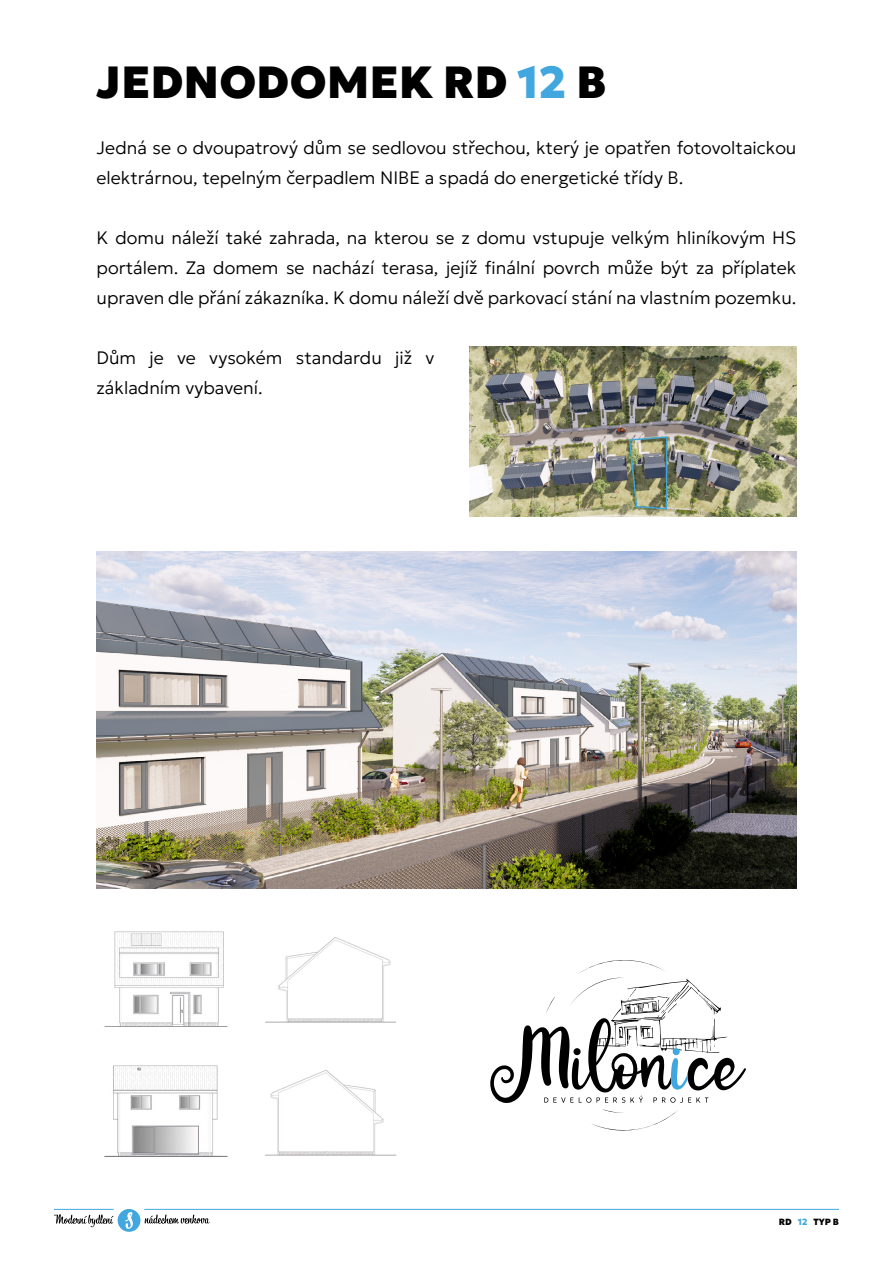
<style>
.page{position:relative;width:893px;height:1263px;background:#fff}
.page>*{position:absolute;margin:0;border:0;box-sizing:border-box;transform-origin:0 0}
.t1{font:900 45px "Geologica";color:#000}
.t2{font:200 18px/30px "Geologica";color:#000}
.t3{font:900 9px "Geologica";color:#000}
.s1{color:#41a7de}
</style>
<div class="page">
<div style="left:118px;top:1209px;width:22px;height:23px;background:#41a7de;border-radius:50%"></div>
<svg style="left:54px;top:1214px;width:59px;height:13px"></svg>
<svg style="left:145px;top:1214px;width:65px;height:10px"></svg>
<svg style="left:125px;top:1212px;width:8px;height:17px"></svg>
<hr style="left:54px;top:1209px;width:60px;height:1px;background:#41a7de">
<hr style="left:144px;top:1209px;width:695px;height:1px;background:#41a7de">
<img style="left:469px;top:346px;width:327px;height:171px">
<img style="left:104px;top:931px;width:124px;height:96px">
<img style="left:104px;top:1065px;width:124px;height:92px">
<img style="left:265px;top:937px;width:131px;height:86px">
<img style="left:265px;top:1069px;width:132px;height:87px">
<svg style="left:591px;top:1109px;width:87px;height:22px"></svg>
<svg style="left:490px;top:960px;width:256px;height:143px"></svg>
<img style="left:97px;top:552px;width:699px;height:337px">
<h1 class="t1" style="left:97px;top:41px;width:511px">JEDNODOMEK RD <span class="s1">12</span> B</h1>
<p class="t2" style="left:97px;top:131px;width:701px">Jedná se o dvoupatrový dům se sedlovou střechou, který je opatřen fotovoltaickou elektrárnou, tepelným čerpadlem NIBE a spadá do energetické třídy B.</p>
<p class="t2" style="left:97px;top:221px;width:701px;text-align:justify">K domu náleží také zahrada, na kterou se z domu vstupuje velkým hliníkovým HS portálem. Za domem se nachází terasa, jejíž finální povrch může být za příplatek upraven dle přání zákazníka. K domu náleží dvě parkovací stání na vlastním pozemku.</p>
<p class="t2" style="left:97px;top:341px;width:339px">Dům je ve vysokém standardu již v základním vybavení.</p>
<p class="t3" style="left:779px;top:1214px;width:62px">RD <span class="s1">12</span> TYP B</p>
</div>
